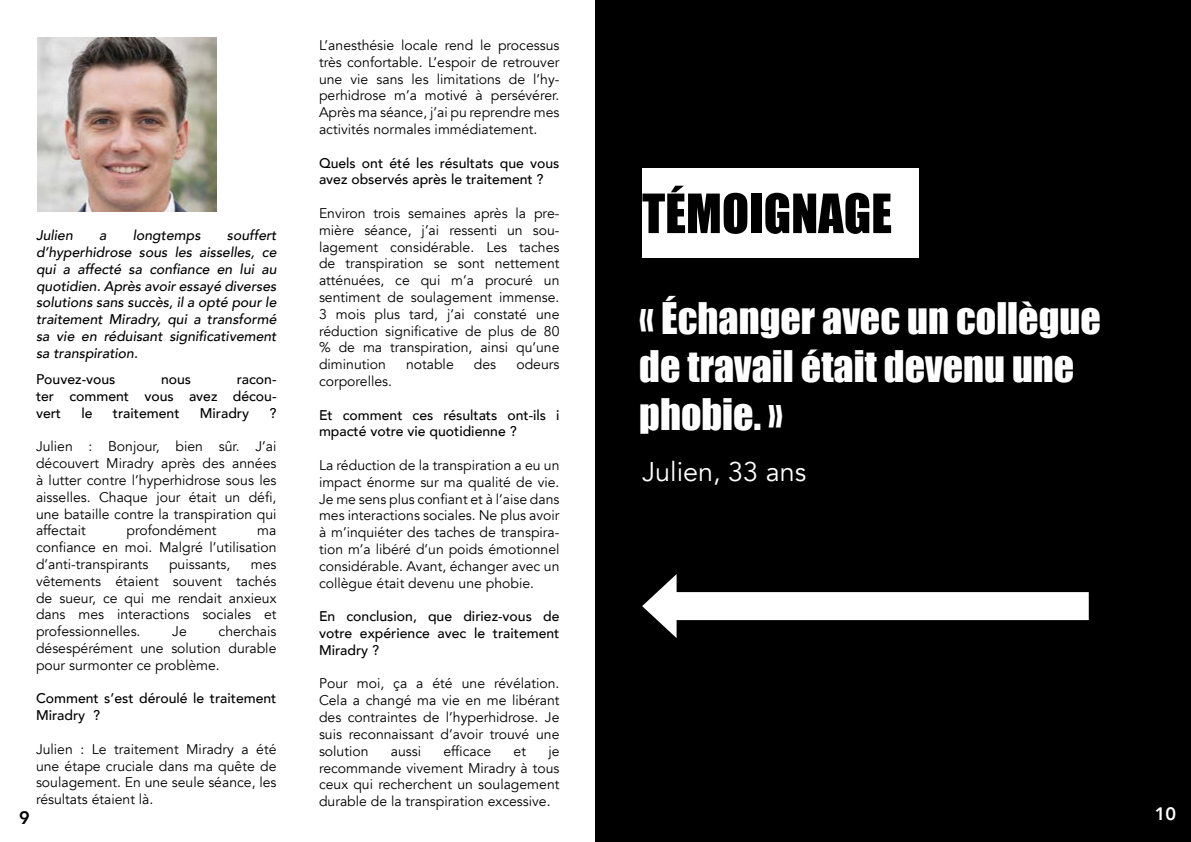
<style>
.page{position:relative;width:1191px;height:842px;background:#fff}
.page>*{position:absolute;margin:0;border:0;box-sizing:border-box;transform-origin:0 0}
.t1{font:50px "Impact";color:#000}
.t2{font:40px/48px "Impact";color:#fff}
.t3{font:27px "Avenir";color:#fff}
.t4{font:800 18px "Avenir";color:#fff}
.t5{font:800 18px "Avenir";color:#000}
.t6{font:14px/16.8px "Avenir";color:#000;text-align:justify}
.t7{font:500 14px/16.8px "Avenir";color:#000}
.t8{font:italic 500 14px/16.8px "Avenir";color:#000;text-align:justify}
</style>
<div class="page">
<div style="left:595px;top:0;width:596px;height:842px;background:#000"></div>
<img style="left:38px;top:38px;width:179px;height:174px">
<div style="left:642px;top:169px;width:276px;height:89px;background:#fff"></div>
<div style="left:665px;top:592px;width:423px;height:28px;background:#fff"></div>
<svg style="left:642px;top:574px;width:34px;height:64px"></svg>
<p class="t6" style="left:319px;top:37px;width:242px">L’anesthésie locale rend le processus très confortable. L’espoir de retrouver une vie sans les limitations de l’hy&shy;perhidrose m’a motivé à persévérer.<br>Après ma séance, j’ai pu reprendre mes activités normales immédiatement.</p>
<p class="t7" style="left:319px;top:154px;width:242px">Quels ont été les résultats que vous avez observés après le traitement ?</p>
<p class="t6" style="left:319px;top:205px;width:242px">Environ trois semaines après la pre&shy;mière séance, j’ai ressenti un sou&shy;lagement considérable. Les taches de transpiration se sont nettement atténuées, ce qui m’a procuré un sentiment de soulagement immense.<br>3 mois plus tard, j’ai constaté une réduction significative de plus de 80 % de ma transpiration, ainsi qu’une diminution</p>
<h1 class="t1" style="left:642px;top:175px;width:251px">TÉMOIGNAGE</h1>
<p class="t8" style="left:36px;top:227px;width:242px;text-indent:191px">souffert d’hyperhidrose sous les aisselles, ce qui a affecté sa confiance en lui au quotidien. Après avoir essayé diverses solutions sans succès, il a opté pour le traitement Miradry, qui a transformé sa vie en réduisant significativement sa transpiration.</p>
<p class="t8" style="left:36px;top:227px;width:38px">Julien</p>
<p class="t8" style="left:99px;top:227px;width:9px">a</p>
<p class="t8" style="left:133px;top:227px;width:69px">longtemps</p>
<h2 class="t2" style="left:639px;top:293px;width:463px">« Échanger avec un collègue de travail était devenu une phobie. »</h2>
<h3 class="t3" style="left:642px;top:455px;width:166px">Julien, 33 ans</h3>
<p class="t6" style="left:406px;top:356px;width:49px">notable</p>
<p class="t6" style="left:474px;top:356px;width:24px">des</p>
<p class="t6" style="left:516px;top:356px;width:45px">odeurs</p>
<p class="t7" style="left:36px;top:370px;width:81px">Pouvez-vous</p>
<p class="t7" style="left:161px;top:370px;width:32px">nous</p>
<p class="t6" style="left:319px;top:373px;width:75px">corporelles.</p>
<p class="t7" style="left:319px;top:406px;width:242px">Et comment ces résultats ont-ils i mpacté votre vie quotidienne ?</p>
<p class="t6" style="left:319px;top:457px;width:242px">La réduction de la transpiration a eu un impact énorme sur ma qualité de vie.<br>Je me sens plus confiant et à l’aise dans mes interactions sociales. Ne plus avoir à m’inquiéter des taches de transpira&shy;tion m’a libéré d’un poids émotionnel considérable. Avant, échanger avec un collègue était devenu une phobie.</p>
<p class="t7" style="left:319px;top:607px;width:242px;text-align:justify">En conclusion, que diriez-vous de votre expérience avec le traitement Miradry ?</p>
<p class="t6" style="left:319px;top:675px;width:242px">Pour moi, ça a été une révélation.<br>Cela a changé ma vie en me libérant des contraintes de l’hyperhidrose. Je suis reconnaissant d’avoir trouvé une solution</p>
<p class="t7" style="left:36px;top:370px;width:242px;text-align:justify;text-indent:201px">racon&shy;ter comment vous avez décou&shy;vert</p>
<p class="t7" style="left:81px;top:404px;width:13px">le</p>
<p class="t7" style="left:113px;top:404px;width:68px">traitement</p>
<p class="t7" style="left:200px;top:404px;width:51px">Miradry</p>
<p class="t7" style="left:269px;top:404px;width:8px">?</p>
<p class="t6" style="left:36px;top:438px;width:242px">Julien : Bonjour, bien sûr. J’ai découvert Miradry après des années à lutter contre l’hyperhidrose sous les aisselles. Chaque jour était un défi, une bataille contre la transpiration qui affectait</p>
<p class="t6" style="left:126px;top:522px;width:91px">profondément</p>
<p class="t6" style="left:36px;top:522px;width:242px;text-indent:221px">ma confiance en moi. Malgré l’utilisation d’anti-transpirants</p>
<p class="t6" style="left:169px;top:556px;width:63px">puissants,</p>
<p class="t6" style="left:36px;top:556px;width:242px;text-indent:215px">mes vêtements étaient souvent tachés de sueur, ce qui me rendait anxieux dans mes interactions sociales et professionnelles.</p>
<p class="t6" style="left:36px;top:623px;width:242px;text-indent:183px">cherchais désespérément une solution durable pour surmonter ce problème.</p>
<p class="t7" style="left:36px;top:689px;width:242px">Comment s’est déroulé le traitement<br>Miradry ?</p>
<p class="t6" style="left:36px;top:741px;width:242px">Julien : Le traitement Miradry a été une étape cruciale dans ma quête de soulagement. En une seule séance, les résultats étaient là.</p>
<p class="t6" style="left:172px;top:623px;width:16px">Je</p>
<p class="t6" style="left:391px;top:743px;width:32px">aussi</p>
<p class="t6" style="left:443px;top:743px;width:49px">efficace</p>
<p class="t6" style="left:513px;top:743px;width:14px">et</p>
<p class="t6" style="left:319px;top:743px;width:242px;text-indent:229px">je recommande vivement Miradry à tous ceux qui recherchent un soulagement durable de la transpiration excessive.</p>
<p class="t5" style="left:19px;top:804px;width:12px">9</p>
<p class="t4" style="left:1155px;top:800px;width:23px">10</p>
</div>
